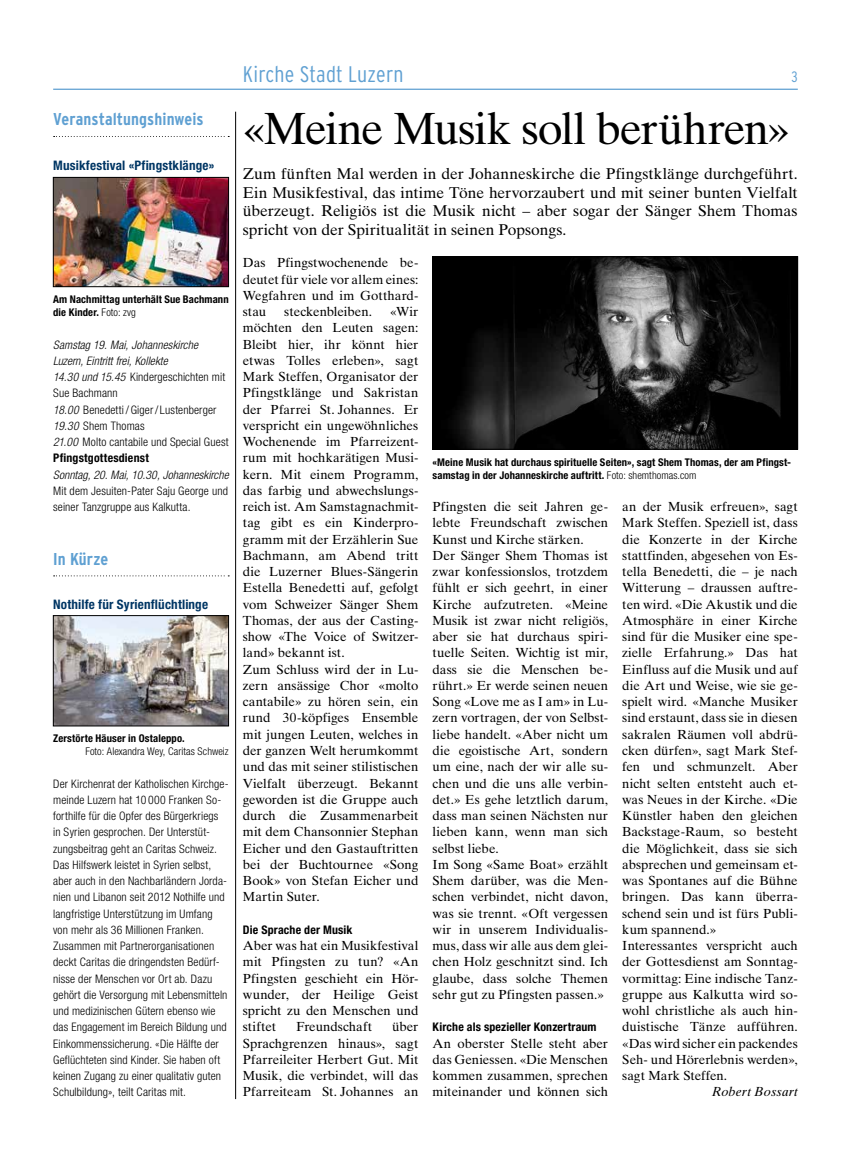
<style>
.page{position:relative;width:851px;height:1170px;background:#fff}
.page>*{position:absolute;margin:0;border:0;box-sizing:border-box;transform-origin:0 0}
.t1{font:45px "Times Ten LT Std";letter-spacing:-.03em;color:#000}
.t2{font:300 condensed 22.5px "Interstate";letter-spacing:.01em;color:#5fa0d2}
.t3{font:700 condensed 17.12px "Interstate";letter-spacing:.005em;color:#5fa0d2}
.t4{font:15.62px/18.8px "Times Ten LT Std";letter-spacing:-.005em;color:#000;text-align:justify}
.t5{font:300 condensed 15px "Interstate";color:#5fa0d2}
.t6{font:13.12px/16.2px "Times Ten LT Std";color:#000;text-align:justify}
.t7{font:700 condensed 13.12px "Helvetica Neue LT Std";letter-spacing:.015em;color:#003664}
.t8{font:italic 13.12px "Times Ten LT Std";letter-spacing:.01em;color:#000}
.t9{font:700 condensed 11.88px "Helvetica Neue LT Std";letter-spacing:.015em;color:#000}
.t10{font:300 condensed 11.75px/16.2px "Helvetica Neue LT Std";letter-spacing:.01em;color:#000}
.t11{font:italic 300 condensed 11.75px "Helvetica Neue LT Std";letter-spacing:.005em;color:#000}
.t12{font:700 condensed 10.62px/12.8px "Helvetica Neue LT Std";letter-spacing:.015em;color:#000}
.t13{font:300 condensed 10.62px "Helvetica Neue LT Std";letter-spacing:.005em;color:#000}
.s1{font-weight:300}
.s2{font-style:italic}
</style>
<div class="page">
<hr style="left:53px;top:89px;width:744px;height:1px;background:#5fa0d2">
<hr style="left:235px;top:112px;width:1px;height:986px;background:#000">
<img style="left:434px;top:258px;width:361px;height:189px">
<div style="left:432px;top:256px;width:365px;height:193px;border:1px solid #000"></div>
<svg style="left:54px;top:136px;width:175px;height:1px"></svg>
<svg style="left:54px;top:575px;width:175px;height:1px"></svg>
<img style="left:55px;top:617px;width:172px;height:107px">
<div style="left:53px;top:615px;width:176px;height:111px;border:1px solid #000"></div>
<img style="left:55px;top:179px;width:172px;height:106px">
<div style="left:53px;top:177px;width:176px;height:110px;border:1px solid #000"></div>
<h3 class="t3" style="left:53px;top:110px;width:152px">Veranstaltungshinweis</h3>
<p class="t7" style="left:53px;top:157px;width:163px">Musikfestival «Pfingstklänge»</p>
<p class="t12" style="left:53px;top:293px;width:177px">Am Nachmittag unterhält Sue Bachmann die Kinder. <span class="s1">Foto: zvg</span></p>
<p class="t10" style="left:53px;top:336px;width:177px"><span class="s2">Samstag 19. Mai, Johanneskirche<br>Luzern, Eintritt frei, Kollekte<br>14.30 und 15.45</span> Kindergeschichten mit<br>Sue Bachmann<br><span class="s2">18.00</span> Benedetti / Giger / Lustenberger<br><span class="s2">19.30</span> Shem Thomas<br><span class="s2">21.00</span> Molto cantabile und Special Guest</p>
<p class="t9" style="left:53px;top:451px;width:97px">Pfingstgottesdienst</p>
<p class="t11" style="left:53px;top:467px;width:177px">Sonntag, 20. Mai, 10.30, Johanneskirche</p>
<p class="t10" style="left:53px;top:482px;width:176px">Mit dem Jesuiten-Pater Saju George und seiner Tanzgruppe aus Kalkutta.</p>
<h3 class="t3" style="left:53px;top:549px;width:56px">In Kürze</h3>
<p class="t7" style="left:53px;top:596px;width:156px">Nothilfe für Syrienflüchtlinge</p>
<p class="t12" style="left:53px;top:732px;width:133px">Zerstörte Häuser in Ostaleppo.</p>
<p class="t13" style="left:85px;top:745px;width:145px">Foto: Alexandra Wey, Caritas Schweiz</p>
<p class="t10" style="left:53px;top:775px;width:177px">Der Kirchenrat der Katholischen Kirchge&shy;meinde Luzern hat 10 000 Franken So&shy;forthilfe für die Opfer des Bürgerkriegs in Syrien gesprochen. Der Unterstüt&shy;zungsbeitrag geht an Caritas Schweiz.<br>Das Hilfswerk leistet in Syrien selbst, aber auch in den Nachbarländern Jorda&shy;nien und Libanon seit 2012 Nothilfe und langfristige Unterstützung im Umfang von mehr als 36 Millionen Franken.<br>Zusammen mit Partnerorganisationen deckt Caritas die dringendsten Bedürf&shy;nisse der Menschen vor Ort ab. Dazu gehört die Versorgung mit Lebensmitteln und medizinischen Gütern ebenso wie das Engagement im Bereich Bildung und Einkommenssicherung. «Die Hälfte der Geflüchteten sind Kinder. Sie haben oft keinen Zugang zu einer qualitativ guten Schulbildung», teilt Caritas mit.</p>
<h2 class="t2" style="left:243px;top:62px;width:162px">Kirche Stadt Luzern</h2>
<p class="t5" style="left:791px;top:68px;width:8px">3</p>
<h1 class="t1" style="left:243px;top:102px;width:548px">«Meine Musik soll berühren»</h1>
<p class="t4" style="left:243px;top:164px;width:556px">Zum fünften Mal werden in der Johanneskirche die Pfingstklänge durchgeführt.<br>Ein Musikfestival, das intime Töne hervorzaubert und mit seiner bunten Vielfalt überzeugt. Religiös ist die Musik nicht – aber sogar der Sänger Shem Thomas spricht von der Spiritualität in seinen Popsongs.</p>
<p class="t6" style="left:243px;top:254px;width:177px">Das Pfingstwochenende be&shy;deutet für viele vor allem eines:<br>Wegfahren und im Gotthard&shy;stau</p>
<p class="t6" style="left:243px;top:303px;width:177px;text-align:left;text-indent:147px">«Wir möchten den Leuten sagen:<br>Bleibt hier, ihr könnt hier etwas Tolles erleben», sagt<br>Mark Steffen, Organisator der<br>Pfingstklänge und Sakristan der Pfarrei St. Johannes. Er verspricht ein ungewöhnliches<br>Wochenende im Pfarreizent&shy;rum mit hochkarätigen Musi&shy;kern. Mit einem Programm, das farbig und abwechslungs&shy;reich ist. Am Samstagnachmit&shy;tag gibt es ein Kinderpro&shy;gramm mit der Erzählerin Sue<br>Bachmann, am Abend tritt die Luzerner Blues-Sängerin<br>Estella Benedetti auf, gefolgt vom Schweizer Sänger Shem<br>Thomas, der aus der Casting&shy;show «The Voice of Switzer&shy;land» bekannt ist.<br>Zum Schluss wird der in Lu&shy;zern ansässige Chor «molto cantabile» zu hören sein, ein rund 30-köpfiges Ensemble mit jungen Leuten, welches in der ganzen Welt herumkommt und das mit seiner stilistischen<br>Vielfalt überzeugt. Bekannt geworden ist die Gruppe auch durch die Zusammenarbeit mit dem Chansonnier Stephan<br>Eicher und den Gastauftritten bei der Buchtournee «Song<br>Book» von Stefan Eicher und<br>Martin Suter.</p>
<p class="t9" style="left:243px;top:922px;width:111px">Die Sprache der Musik</p>
<p class="t6" style="left:243px;top:937px;width:177px">Aber was hat ein Musikfestival mit Pfingsten zu tun? «An Pfingsten geschieht ein Hör&shy;wunder, der Heilige Geist spricht zu den Menschen und stiftet</p>
<p class="t6" style="left:284px;top:303px;width:89px">steckenbleiben.</p>
<p class="t12" style="left:432px;top:455px;width:360px">«Meine Musik hat durchaus spirituelle Seiten», sagt Shem Thomas, der am Pfingst&shy;samstag in der Johanneskirche auftritt. <span class="s1">Foto: shemthomas.com</span></p>
<p class="t6" style="left:622px;top:498px;width:177px;text-align:left">an der Musik erfreuen», sagt<br>Mark Steffen. Speziell ist, dass die Konzerte in der Kirche stattfinden, abgesehen von Es&shy;tella Benedetti, die – je nach<br>Witterung – draussen auftre&shy;ten wird. «Die Akustik und die<br>Atmosphäre in einer Kirche sind für die Musiker eine spe&shy;zielle Erfahrung.» Das hat<br>Einfluss auf die Musik und auf die Art und Weise, wie sie ge&shy;spielt wird. «Manche Musiker sind erstaunt, dass sie in diesen sakralen Räumen voll abdrü&shy;cken dürfen», sagt Mark Stef&shy;fen und schmunzelt. Aber nicht selten entsteht auch et&shy;was Neues in der Kirche. «Die<br>Künstler haben den gleichen<br>Backstage-Raum, so besteht die Möglichkeit, dass sie sich absprechen und gemeinsam et&shy;was Spontanes auf die Bühne bringen. Das kann überra&shy;schend sein und ist fürs Publi&shy;kum spannend.»<br>Interessantes verspricht auch der Gottesdienst am Sonntag&shy;vormittag: Eine indische Tanz&shy;gruppe aus Kalkutta wird so&shy;wohl christliche als auch hin&shy;duistische Tänze aufführen. «Das wird sicher ein packendes<br>Seh- und Hörerlebnis werden», sagt Mark Steffen.</p>
<p class="t8" style="left:711px;top:1084px;width:87px">Robert Bossart</p>
<p class="t6" style="left:432px;top:498px;width:177px;text-align:left">Pfingsten die seit Jahren ge&shy;lebte Freundschaft zwischen<br>Kunst und Kirche stärken.<br>Der Sänger Shem Thomas ist zwar konfessionslos, trotzdem fühlt er sich geehrt, in einer<br>Kirche aufzutreten. «Meine<br>Musik ist zwar nicht religiös, aber sie hat durchaus spiri&shy;tuelle Seiten. Wichtig ist mir, dass sie die Menschen be&shy;rührt.» Er werde seinen neuen<br>Song «Love me as I am» in Lu&shy;zern vortragen, der von Selbst&shy;liebe handelt. «Aber nicht um die egoistische Art, sondern um eine, nach der wir alle su&shy;chen und die uns alle verbin&shy;det.» Es gehe letztlich darum, dass man seinen Nächsten nur lieben kann, wenn man sich selbst liebe.<br>Im Song «Same Boat» erzählt<br>Shem darüber, was die Men&shy;schen verbindet, nicht davon, was sie trennt. «Oft vergessen wir in unserem Individualis&shy;mus, dass wir alle aus dem glei&shy;chen Holz geschnitzt sind. Ich glaube, dass solche Themen sehr gut zu Pfingsten passen.»</p>
<p class="t9" style="left:432px;top:1019px;width:165px">Kirche als spezieller Konzertraum</p>
<p class="t6" style="left:432px;top:1034px;width:177px">An oberster Stelle steht aber das Geniessen. «Die Menschen kommen zusammen, sprechen miteinander und können sich</p>
<p class="t6" style="left:243px;top:1018px;width:177px;text-indent:149px">über Sprachgrenzen hinaus», sagt Pfarreileiter Herbert Gut. Mit Musik, die verbindet, will das Pfarreiteam St. Johannes an</p>
<p class="t6" style="left:296px;top:1018px;width:77px">Freundschaft</p>
</div>
